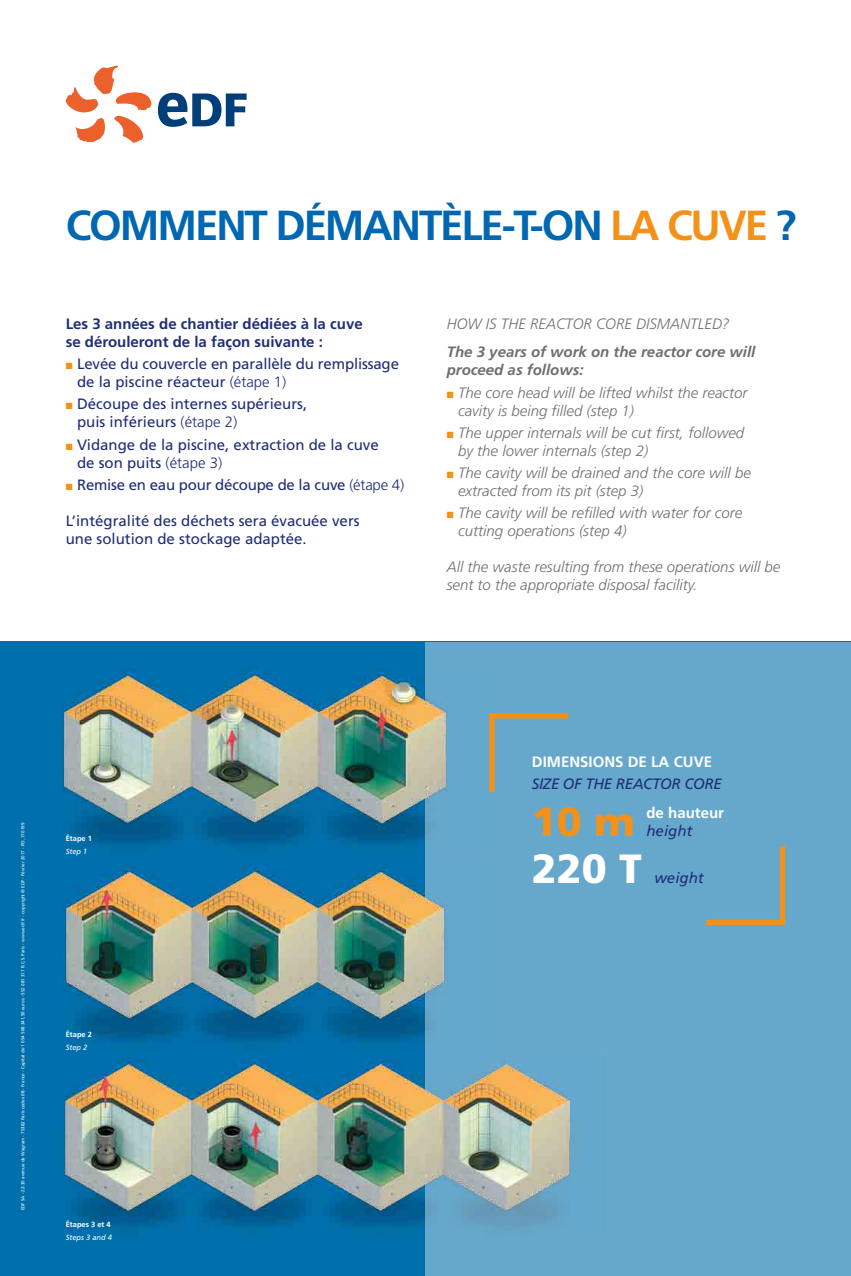
<style>
.page{position:relative;width:851px;height:1276px;background:#fff}
.page>*{position:absolute;margin:0;border:0;box-sizing:border-box;transform-origin:0 0}
.t1{font:700 42px "Frutiger";letter-spacing:-.05em;color:#0067b2}
.t2{font:900 40.8px "Frutiger";color:#fff}
.t3{font:900 40.8px "Frutiger";color:#f39118}
.t4{font:italic 300 15px/18px "Frutiger";color:#706f6f}
.t5{font:15px/18px "Frutiger";color:#202e79}
.t6{font:700 15px/18px "Frutiger";color:#202e79}
.t7{font:italic 700 15px/18px "Frutiger";color:#706f6f}
.t8{font:700 15px/18px "Frutiger";color:#fff}
.t9{font:italic 15px "Frutiger";letter-spacing:-.02em;color:#202e79}
.t10{font:700 7.5px "Frutiger";color:#fff}
.t11{font:italic 7.5px "Frutiger";color:#fff}
.t12{font:4.5px "Frutiger";color:#fff}
.s1{color:#f39118}
.s2{font-weight:300}
.s3{font-weight:400;font-style:italic;color:#202e79}
</style>
<div class="page">
<div style="left:0;top:642px;width:850px;height:634px;background:#0070ac"></div>
<img style="left:64px;top:1060px;width:361px;height:168px">
<img style="left:62px;top:667px;width:363px;height:179px">
<img style="left:63px;top:864px;width:362px;height:179px">
<svg style="left:425px;top:642px;width:425px;height:634px;background:#6ba9c8"></svg>
<svg style="left:66px;top:65px;width:86px;height:78px"></svg>
<svg style="left:158px;top:93px;width:88px;height:34px"></svg>
<svg style="left:489px;top:713px;width:79px;height:79px;background:#77a5b4"></svg>
<svg style="left:706px;top:846px;width:79px;height:79px;background:#76a5b5"></svg>
<p class="t1" style="left:66px;top:200px;width:732px">COMMENT DÉMANTÈLE-T-ON <span class="s1">LA CUVE</span> ?</p>
<p class="t6" style="left:66px;top:314px;width:298px">Les 3 années de chantier dédiées à la cuve se dérouleront de la façon suivante :</p>
<p class="t5" style="left:77px;top:355px;width:323px;text-indent:-11px"><span class="s1">■</span> Levée du couvercle en parallèle du remplissage de la piscine réacteur <span class="s2">(étape 1)</span></p>
<p class="t5" style="left:77px;top:395px;width:232px;text-indent:-11px"><span class="s1">■</span> Découpe des internes supérieurs, puis inférieurs <span class="s2">(étape 2)</span></p>
<p class="t5" style="left:77px;top:435px;width:303px;text-indent:-11px"><span class="s1">■</span> Vidange de la piscine, extraction de la cuve de son puits <span class="s2">(étape 3)</span></p>
<p class="t5" style="left:66px;top:475px;width:340px"><span class="s1">■</span> Remise en eau pour découpe de la cuve <span class="s2">(étape 4)</span></p>
<p class="t5" style="left:66px;top:511px;width:295px">L’intégralité des déchets sera évacuée vers une solution de stockage adaptée.</p>
<p class="t4" style="left:446px;top:315px;width:284px">HOW IS THE REACTOR CORE DISMANTLED?</p>
<p class="t7" style="left:446px;top:343px;width:310px">The 3 years of work on the reactor core will proceed as follows:</p>
<p class="t4" style="left:458px;top:384px;width:291px;text-indent:-11px"><span class="s1">■</span> The core head will be lifted whilst the reactor cavity is being filled (step 1)</p>
<p class="t4" style="left:458px;top:424px;width:287px;text-indent:-11px"><span class="s1">■</span> The upper internals will be cut first, followed by the lower internals (step 2)</p>
<p class="t4" style="left:458px;top:464px;width:294px;text-indent:-11px"><span class="s1">■</span> The cavity will be drained and the core will be extracted from its pit (step 3)</p>
<p class="t4" style="left:458px;top:504px;width:286px;text-indent:-11px"><span class="s1">■</span> The cavity will be refilled with water for core cutting operations (step 4)</p>
<p class="t4" style="left:446px;top:558px;width:335px">All the waste resulting from these operations will be sent to the appropriate disposal facility.</p>
<p class="t12" style="left:20px;top:1210px;width:389px;rotate:-90deg">EDF SA - 22-30 avenue de Wagram - 75382 Paris cedex 08 - France - Capital de 1 054 568 341,50 euros - 552 081 317 R.C.S. Paris - www.edf.fr - copyright © EDF - Février 2017 - PO_170199</p>
<p class="t10" style="left:66px;top:834px;width:28px">Étape 1</p>
<p class="t11" style="left:66px;top:847px;width:23px">Step 1</p>
<p class="t10" style="left:66px;top:1029px;width:28px">Étape 2</p>
<p class="t11" style="left:66px;top:1043px;width:23px">Step 2</p>
<p class="t10" style="left:66px;top:1219px;width:47px">Étapes 3 et 4</p>
<p class="t11" style="left:66px;top:1232px;width:48px">Steps 3 and 4</p>
<p class="t8" style="left:531px;top:753px;width:182px">DIMENSIONS DE LA CUVE</p>
<p class="t9" style="left:531px;top:775px;width:191px">SIZE OF THE REACTOR CORE</p>
<p class="t3" style="left:531px;top:797px;width:105px">10 m</p>
<p class="t8" style="left:646px;top:803px;width:79px">de hauteur <span class="s3">height</span></p>
<p class="t2" style="left:531px;top:843px;width:112px">220 T</p>
<p class="t9" style="left:654px;top:868px;width:51px">weight</p>
</div>
